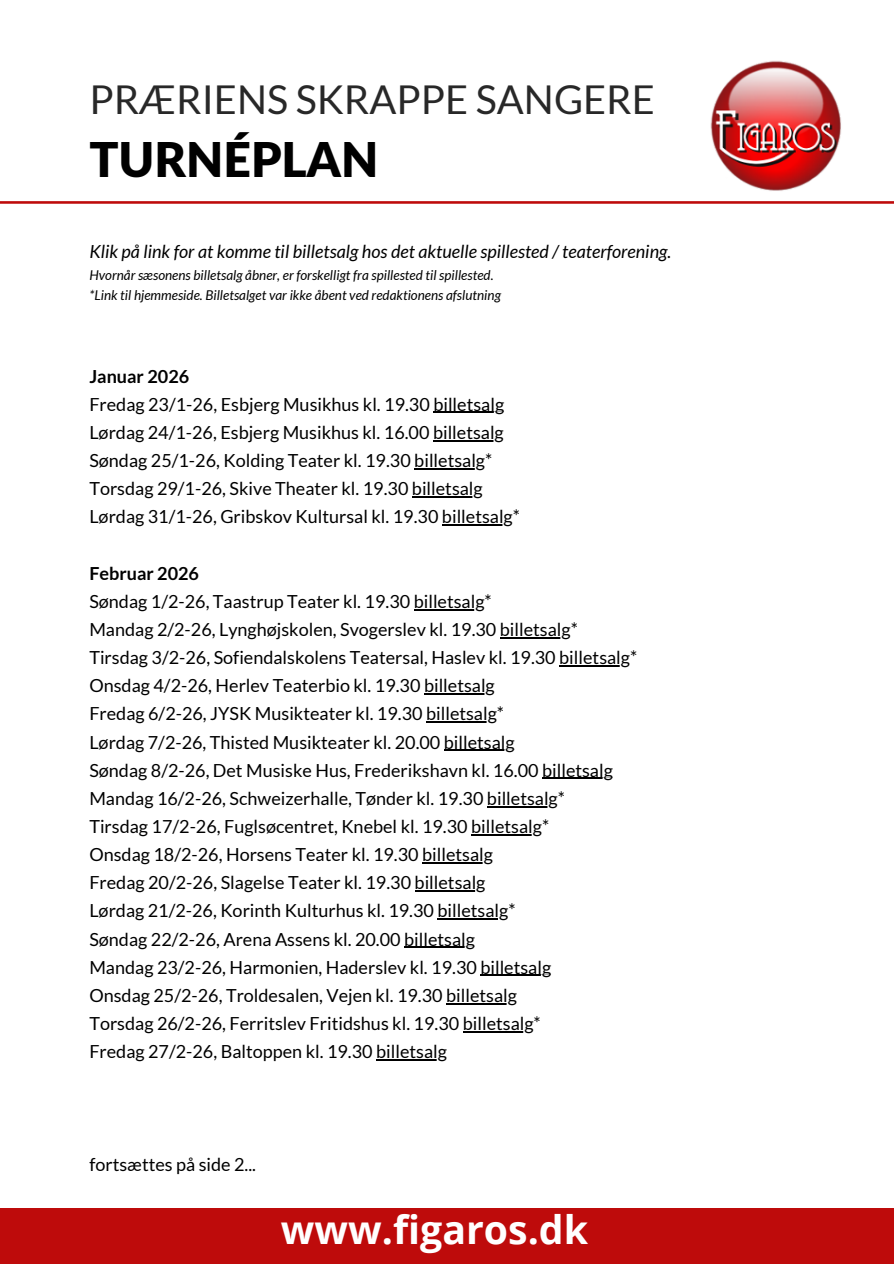
<style>
.page{position:relative;width:894px;height:1264px;background:#fff}
.page>*{position:absolute;margin:0;border:0;box-sizing:border-box;transform-origin:0 0}
.t1{font:900 48px "Lato Latin";color:#000}
.t2{font:39.75px "Lato";color:#282828}
.t3{font:700 39.3px "Open Sans";color:#fff}
.t4{font:18px "Lato";color:#000}
.t5{font:italic 18px "Lato";color:#000}
.t6{font:700 18px "Lato";color:#000}
.t7{font:italic 13.5px "Lato";color:#000}
</style>
<div class="page">
<svg style="left:0;top:201px;width:893px;height:3px;background:#c62b2b"></svg>
<img style="left:710px;top:60px;width:131px;height:131px">
<hr style="left:433px;top:412px;width:71px;height:1px;background:#000">
<hr style="left:433px;top:440px;width:70px;height:1px;background:#000">
<hr style="left:414px;top:468px;width:71px;height:1px;background:#000">
<hr style="left:412px;top:496px;width:70px;height:1px;background:#000">
<hr style="left:442px;top:524px;width:70px;height:1px;background:#000">
<hr style="left:413px;top:609px;width:71px;height:1px;background:#000">
<hr style="left:499px;top:637px;width:71px;height:1px;background:#000">
<hr style="left:559px;top:665px;width:71px;height:1px;background:#000">
<hr style="left:424px;top:693px;width:70px;height:1px;background:#000">
<hr style="left:426px;top:721px;width:71px;height:1px;background:#000">
<hr style="left:444px;top:749px;width:70px;height:1px;background:#000">
<hr style="left:542px;top:777px;width:70px;height:2px;background:#000">
<hr style="left:487px;top:806px;width:70px;height:1px;background:#000">
<hr style="left:471px;top:834px;width:71px;height:1px;background:#000">
<hr style="left:422px;top:862px;width:71px;height:1px;background:#000">
<hr style="left:414px;top:890px;width:71px;height:1px;background:#000">
<hr style="left:437px;top:918px;width:71px;height:1px;background:#000">
<hr style="left:404px;top:946px;width:71px;height:1px;background:#000">
<hr style="left:480px;top:974px;width:71px;height:2px;background:#000">
<hr style="left:446px;top:1003px;width:71px;height:1px;background:#000">
<hr style="left:462px;top:1031px;width:71px;height:1px;background:#000">
<hr style="left:376px;top:1059px;width:71px;height:1px;background:#000">
<div style="left:0;top:1207px;width:893px;height:56px;background:#be0b0b"></div>
<h2 class="t2" style="left:89px;top:75px;width:567px">PRÆRIENS SKRAPPE SANGERE</h2>
<p class="t1" style="left:89px;top:138px;width:290px">TURNÉPLAN</p>
<p class="t5" style="left:89px;top:240px;width:583px">Klik på link for at komme til billetsalg hos det aktuelle spillested / teaterforening.</p>
<p class="t7" style="left:89px;top:267px;width:405px">Hvornår sæsonens billetsalg åbner, er forskelligt fra spillested til spillested.</p>
<p class="t7" style="left:89px;top:287px;width:413px">*Link til hjemmeside. Billetsalget var ikke åbent ved redaktionens afslutning</p>
<p class="t6" style="left:89px;top:365px;width:101px">Januar 2026</p>
<p class="t4" style="left:89px;top:393px;width:416px">Fredag 23/1-26, Esbjerg Musikhus kl. 19.30 billetsalg</p>
<p class="t4" style="left:89px;top:421px;width:416px">Lørdag 24/1-26, Esbjerg Musikhus kl. 16.00 billetsalg</p>
<p class="t4" style="left:89px;top:449px;width:404px">Søndag 25/1-26, Kolding Teater kl. 19.30 billetsalg*</p>
<p class="t4" style="left:89px;top:477px;width:395px">Torsdag 29/1-26, Skive Theater kl. 19.30 billetsalg</p>
<p class="t4" style="left:89px;top:505px;width:432px">Lørdag 31/1-26, Gribskov Kultursal kl. 19.30 billetsalg*</p>
<p class="t6" style="left:89px;top:562px;width:111px">Februar 2026</p>
<p class="t4" style="left:89px;top:590px;width:404px">Søndag 1/2-26, Taastrup Teater kl. 19.30 billetsalg*</p>
<p class="t4" style="left:89px;top:618px;width:490px">Mandag 2/2-26, Lynghøjskolen, Svogerslev kl. 19.30 billetsalg*</p>
<p class="t4" style="left:89px;top:646px;width:549px">Tirsdag 3/2-26, Sofiendalskolens Teatersal, Haslev kl. 19.30 billetsalg*</p>
<p class="t4" style="left:89px;top:674px;width:407px">Onsdag 4/2-26, Herlev Teaterbio kl. 19.30 billetsalg</p>
<p class="t4" style="left:89px;top:702px;width:416px">Fredag 6/2-26, JYSK Musikteater kl. 19.30 billetsalg*</p>
<p class="t4" style="left:89px;top:730px;width:426px">Lørdag 7/2-26, Thisted Musikteater kl. 20.00 billetsalg</p>
<p class="t4" style="left:89px;top:759px;width:525px">Søndag 8/2-26, Det Musiske Hus, Frederikshavn kl. 16.00 billetsalg</p>
<p class="t4" style="left:89px;top:787px;width:477px">Mandag 16/2-26, Schweizerhalle, Tønder kl. 19.30 billetsalg*</p>
<p class="t4" style="left:89px;top:815px;width:461px">Tirsdag 17/2-26, Fuglsøcentret, Knebel kl. 19.30 billetsalg*</p>
<p class="t4" style="left:89px;top:843px;width:405px">Onsdag 18/2-26, Horsens Teater kl. 19.30 billetsalg</p>
<p class="t4" style="left:89px;top:871px;width:397px">Fredag 20/2-26, Slagelse Teater kl. 19.30 billetsalg</p>
<p class="t4" style="left:89px;top:899px;width:427px">Lørdag 21/2-26, Korinth Kulturhus kl. 19.30 billetsalg*</p>
<p class="t4" style="left:89px;top:927px;width:387px">Søndag 22/2-26, Arena Assens kl. 20.00 billetsalg</p>
<p class="t4" style="left:89px;top:956px;width:463px">Mandag 23/2-26, Harmonien, Haderslev kl. 19.30 billetsalg</p>
<p class="t4" style="left:89px;top:984px;width:429px">Onsdag 25/2-26, Troldesalen, Vejen kl. 19.30 billetsalg</p>
<p class="t4" style="left:89px;top:1012px;width:453px">Torsdag 26/2-26, Ferritslev Fritidshus kl. 19.30 billetsalg*</p>
<p class="t4" style="left:89px;top:1040px;width:359px">Fredag 27/2-26, Baltoppen kl. 19.30 billetsalg</p>
<p class="t4" style="left:89px;top:1152px;width:168px">fortsættes på side 2...</p>
<p class="t3" style="left:281px;top:1202px;width:308px">www.figaros.dk</p>
</div>
